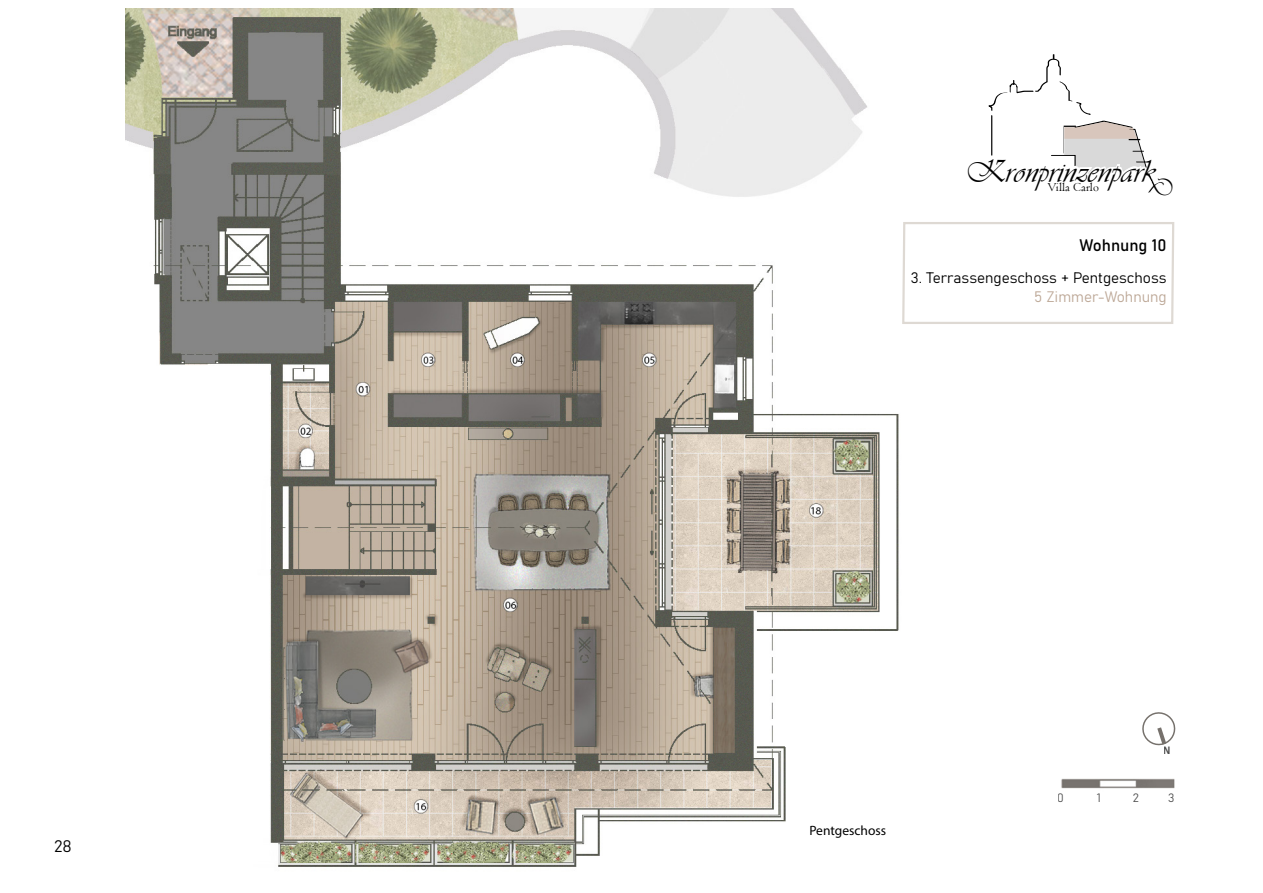
<style>
.page{position:relative;width:1263px;height:893px;background:#fff}
.page>*{position:absolute;margin:0;border:0;box-sizing:border-box;transform-origin:0 0}
.t1{font:32.85px "Vivaldii";letter-spacing:.005em;color:#000}
.t2{font:16.5px "Bahnschrift";color:#000}
.t3{font:15px "Bahnschrift";color:#000}
.t4{font:15px "Bahnschrift";color:#bda897}
.t5{font:13.5px "Myriad Pro";color:#000}
.t6{font:12.6px "Centaur";letter-spacing:.005em;color:#000}
.t7{font:12px "Bahnschrift";color:#000}
.t8{font:10.5px "Bahnschrift";color:#000}
</style>
<div class="page">
<img style="left:125px;top:8px;width:774px;height:859px">
<svg style="left:1142px;top:712px;width:34px;height:34px"></svg>
<img style="left:1061px;top:778px;width:114px;height:11px">
<div style="left:704px;top:824px;width:183px;height:52px;background:#fff"></div>
<svg style="left:902px;top:222px;width:273px;height:102px"></svg>
<svg style="left:988px;top:54px;width:172px;height:127px"></svg>
<p class="t2" style="left:54px;top:834px;width:19px">28</p>
<h1 class="t1" style="left:964px;top:152px;width:192px">Kronprinzenpark</h1>
<p class="t6" style="left:1047px;top:179px;width:53px">Villa Carlo</p>
<p class="t2" style="left:1079px;top:233px;width:88px">Wohnung 10</p>
<p class="t3" style="left:911px;top:266px;width:257px">3. Terrassengeschoss + Pentgeschoss</p>
<p class="t4" style="left:1034px;top:286px;width:134px">5 Zimmer-Wohnung</p>
<p class="t5" style="left:809px;top:822px;width:78px">Pentgeschoss</p>
<p class="t8" style="left:1164px;top:742px;width:9px">N</p>
<p class="t7" style="left:1058px;top:789px;width:8px">0</p>
<p class="t7" style="left:1097px;top:789px;width:5px">1</p>
<p class="t7" style="left:1133px;top:789px;width:8px">2</p>
<p class="t7" style="left:1168px;top:789px;width:8px">3</p>
</div>
